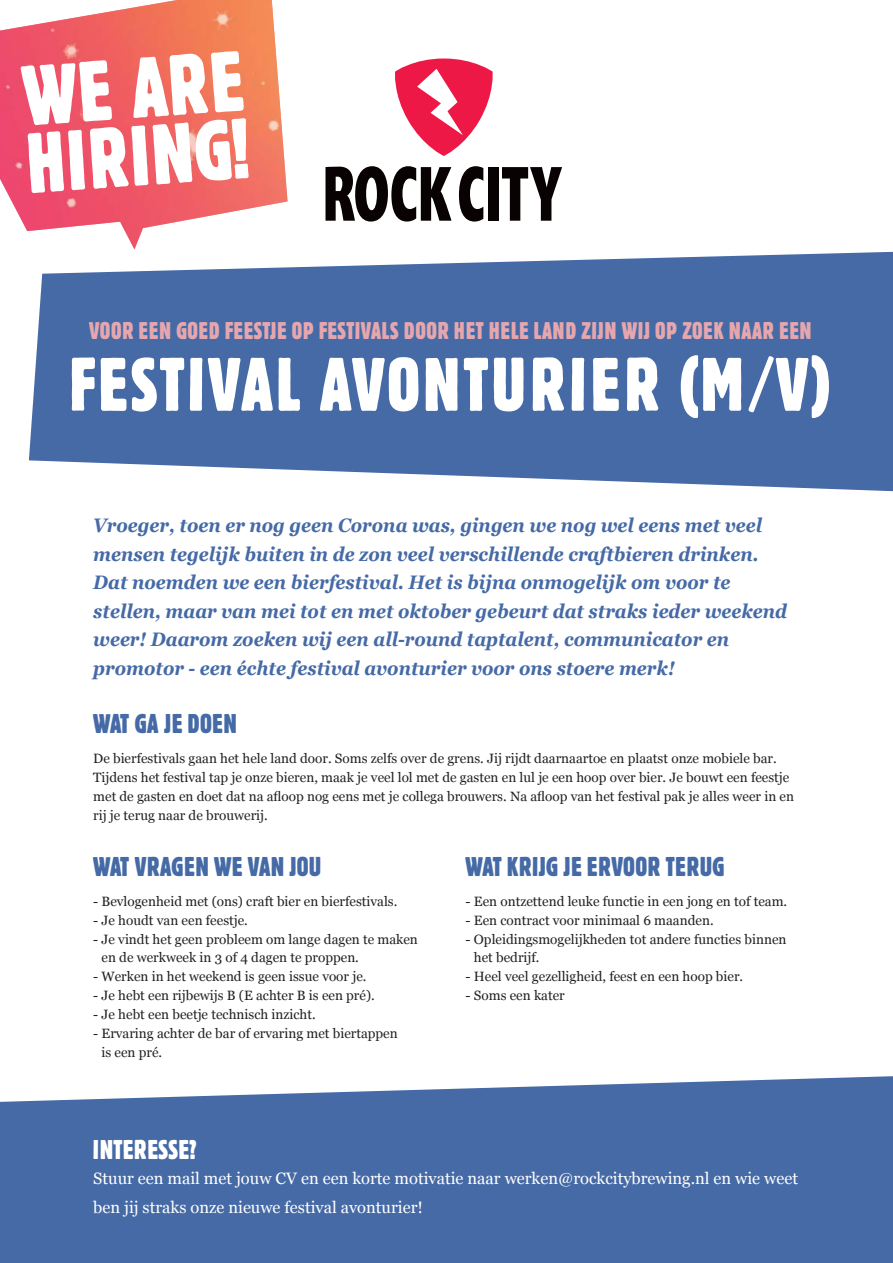
<style>
.page{position:relative;width:893px;height:1263px;background:#fff}
.page>*{position:absolute;margin:0;border:0;box-sizing:border-box;transform-origin:0 0}
.t1{font:84.6px/67.7px "Block BE Extra Cn";color:#fff}
.t2{font:75px "Block BE Extra Cn";letter-spacing:.05em;color:#fff}
.t3{font:27px "Block BE Extra Cn";letter-spacing:.02em;color:#456aa6}
.t4{font:27px "Block BE Extra Cn";letter-spacing:.02em;color:#fff}
.t5{font:24px "Block BE Extra Cn";letter-spacing:.03em;color:#e5a6ad}
.t6{font:italic 700 19.5px/28.5px "Georgia";color:#456aa6;scale:.92 1}
.t7{font:16.5px/28.5px "Georgia";color:#fff}
.t8{font:13.5px/18.9px "Georgia";color:#231f20}
</style>
<div class="page">
<svg style="left:29px;top:252px;width:864px;height:239px;background:#5a7bb0"></svg>
<svg style="left:0;top:1076px;width:893px;height:187px;background:#5174ac"></svg>
<img style="left:0;top:0;width:288px;height:249px">
<svg style="left:395px;top:59px;width:98px;height:97px"></svg>
<svg style="left:325px;top:166px;width:127px;height:56px"></svg>
<svg style="left:459px;top:166px;width:24px;height:56px"></svg>
<div style="left:488px;top:167px;width:11px;height:54px;background:#080302"></div>
<svg style="left:502px;top:167px;width:60px;height:54px"></svg>
<p class="t1" style="left:20px;top:63px;width:224px;rotate:-4deg">WE ARE<br>HIRING!</p>
<p class="t5" style="left:89px;top:317px;width:724px">VOOR EEN GOED FEESTJE OP FESTIVALS DOOR HET HELE LAND ZIJN WIJ OP ZOEK NAAR EEN</p>
<p class="t2" style="left:70px;top:342px;width:762px">FESTIVAL AVONTURIER (M/V)</p>
<p class="t6" style="left:93px;top:510px;width:756px">Vroeger, toen er nog geen Corona was, gingen we nog wel eens met veel mensen tegelijk buiten in de zon veel verschillende craftbieren drinken.<br>Dat noemden we een bierfestival. Het is bijna onmogelijk om voor te stellen, maar van mei tot en met oktober gebeurt dat straks ieder weekend weer! Daarom zoeken wij een all-round taptalent, communicator en promotor - een échte festival avonturier voor ons stoere merk!</p>
<p class="t3" style="left:93px;top:708px;width:145px">WAT GA JE DOEN</p>
<p class="t8" style="left:93px;top:748px;width:702px">De bierfestivals gaan het hele land door. Soms zelfs over de grens. Jij rijdt daarnaartoe en plaatst onze mobiele bar.<br>Tijdens het festival tap je onze bieren, maak je veel lol met de gasten en lul je een hoop over bier. Je bouwt een feestje met de gasten en doet dat na afloop nog eens met je collega brouwers. Na afloop van het festival pak je alles weer in en rij je terug naar de brouwerij.</p>
<p class="t3" style="left:93px;top:851px;width:229px">WAT VRAGEN WE VAN JOU</p>
<p class="t8" style="left:93px;top:891px;width:306px">- Bevlogenheid met (ons) craft bier en bierfestivals.</p>
<p class="t8" style="left:93px;top:910px;width:156px">- Je houdt van een feestje.</p>
<p class="t8" style="left:102px;top:929px;width:318px;text-indent:-8px">- Je vindt het geen probleem om lange dagen te maken en de werkweek in 3 of 4 dagen te proppen.</p>
<p class="t8" style="left:93px;top:967px;width:275px">- Werken in het weekend is geen issue voor je.</p>
<p class="t8" style="left:93px;top:985px;width:283px">- Je hebt een rijbewijs B (E achter B is een pré).</p>
<p class="t8" style="left:93px;top:1004px;width:224px">- Je hebt een beetje technisch inzicht.</p>
<p class="t8" style="left:102px;top:1023px;width:298px;text-indent:-8px">- Ervaring achter de bar of ervaring met biertappen is een pré.</p>
<p class="t3" style="left:466px;top:851px;width:260px">WAT KRIJG JE ERVOOR TERUG</p>
<p class="t8" style="left:466px;top:891px;width:323px">- Een ontzettend leuke functie in een jong en tof team.</p>
<p class="t8" style="left:466px;top:910px;width:250px">- Een contract voor minimaal 6 maanden.</p>
<p class="t8" style="left:474px;top:929px;width:314px;text-indent:-8px">- Opleidingsmogelijkheden tot andere functies binnen het bedrijf.</p>
<p class="t8" style="left:466px;top:967px;width:279px">- Heel veel gezelligheid, feest en een hoop bier.</p>
<p class="t8" style="left:466px;top:985px;width:101px">- Soms een kater</p>
<p class="t4" style="left:93px;top:1134px;width:105px">INTERESSE?</p>
<p class="t7" style="left:93px;top:1164px;width:706px">Stuur een mail met jouw CV en een korte motivatie naar werken@rockcitybrewing.nl en wie weet ben jij straks onze nieuwe festival avonturier!</p>
</div>
